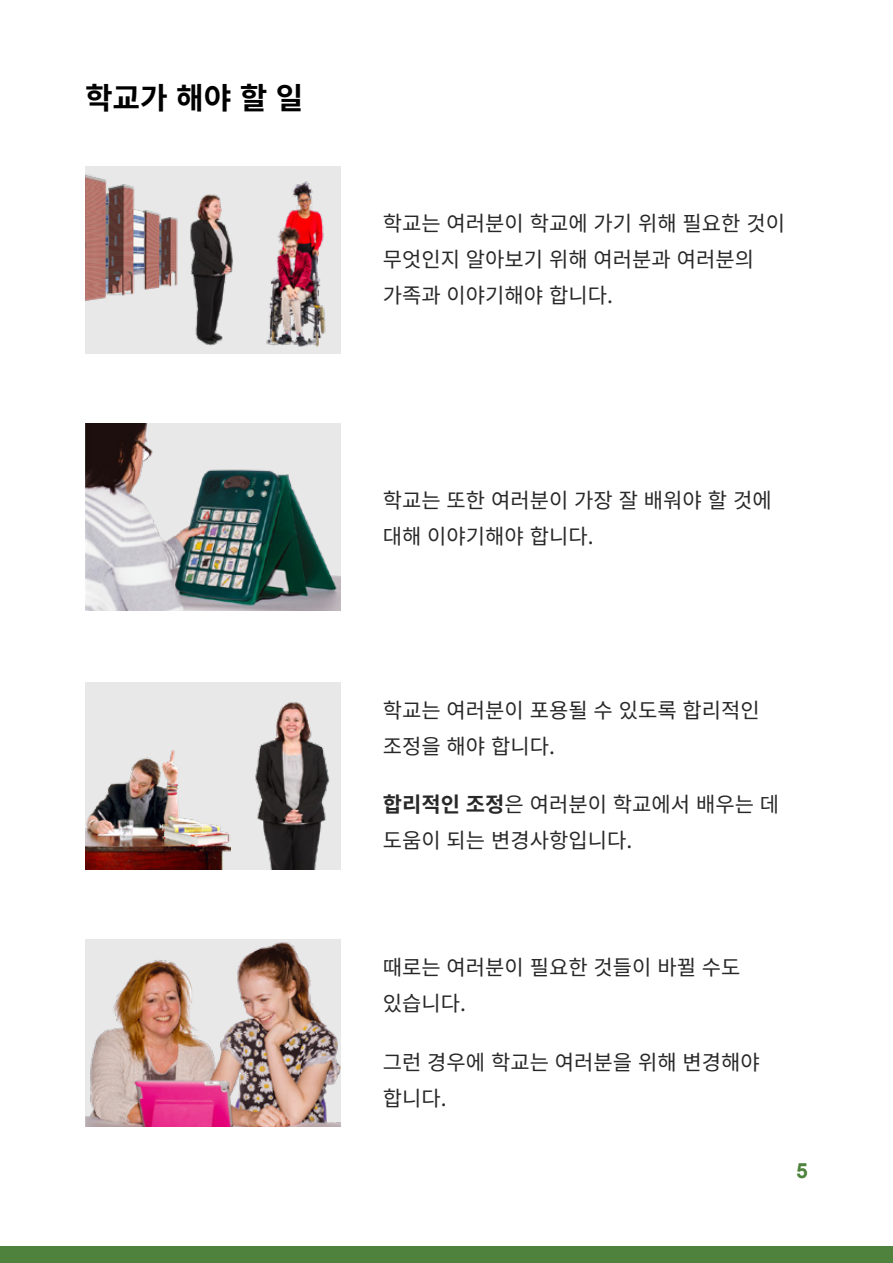
<style>
.page{position:relative;width:893px;height:1263px;background:#fff}
.page>*{position:absolute;margin:0;border:0;box-sizing:border-box;transform-origin:0 0}
.t1{font:700 30px "Noto Sans CJ Kkr";color:#000}
.t2{font:21px/36px "Noto Sans CJ Kkr";color:#292829}
.t3{font:700 21px "Arial";color:#4f823d}
.s1{font-weight:700}
</style>
<div class="page">
<div style="left:0;top:1246px;width:893px;height:17px;background:#4f823d"></div>
<div style="left:85px;top:167px;width:255px;height:187px;background:#e8e8e8"></div>
<img style="left:85px;top:174px;width:93px;height:127px">
<img style="left:266px;top:181px;width:60px;height:166px">
<img style="left:190px;top:194px;width:43px;height:152px">
<img style="left:85px;top:423px;width:255px;height:187px">
<div style="left:85px;top:682px;width:255px;height:187px;background:#e8e8e8"></div>
<img style="left:85px;top:750px;width:146px;height:119px">
<img style="left:255px;top:702px;width:74px;height:167px">
<img style="left:85px;top:940px;width:255px;height:187px">
<h2 class="t1" style="left:85px;top:81px;width:220px">학교가 해야 할 일</h2>
<p class="t2" style="left:383px;top:206px;width:404px">학교는 여러분이 학교에 가기 위해 필요한 것이 무엇인지 알아보기 위해 여러분과 여러분의 가족과 이야기해야 합니다.</p>
<p class="t2" style="left:383px;top:482px;width:390px">학교는 또한 여러분이 가장 잘 배워야 할 것에 대해 이야기해야 합니다.</p>
<p class="t2" style="left:383px;top:693px;width:379px">학교는 여러분이 포용될 수 있도록 합리적인 조정을 해야 합니다.</p>
<p class="t2" style="left:383px;top:787px;width:398px"><span class="s1">합리적인 조정</span>은 여러분이 학교에서 배우는 데 도움이 되는 변경사항입니다.</p>
<p class="t2" style="left:383px;top:950px;width:359px">때로는 여러분이 필요한 것들이 바뀔 수도 있습니다.</p>
<p class="t2" style="left:383px;top:1044px;width:379px">그런 경우에 학교는 여러분을 위해 변경해야 합니다.</p>
<p class="t3" style="left:796px;top:1157px;width:13px">5</p>
</div>
